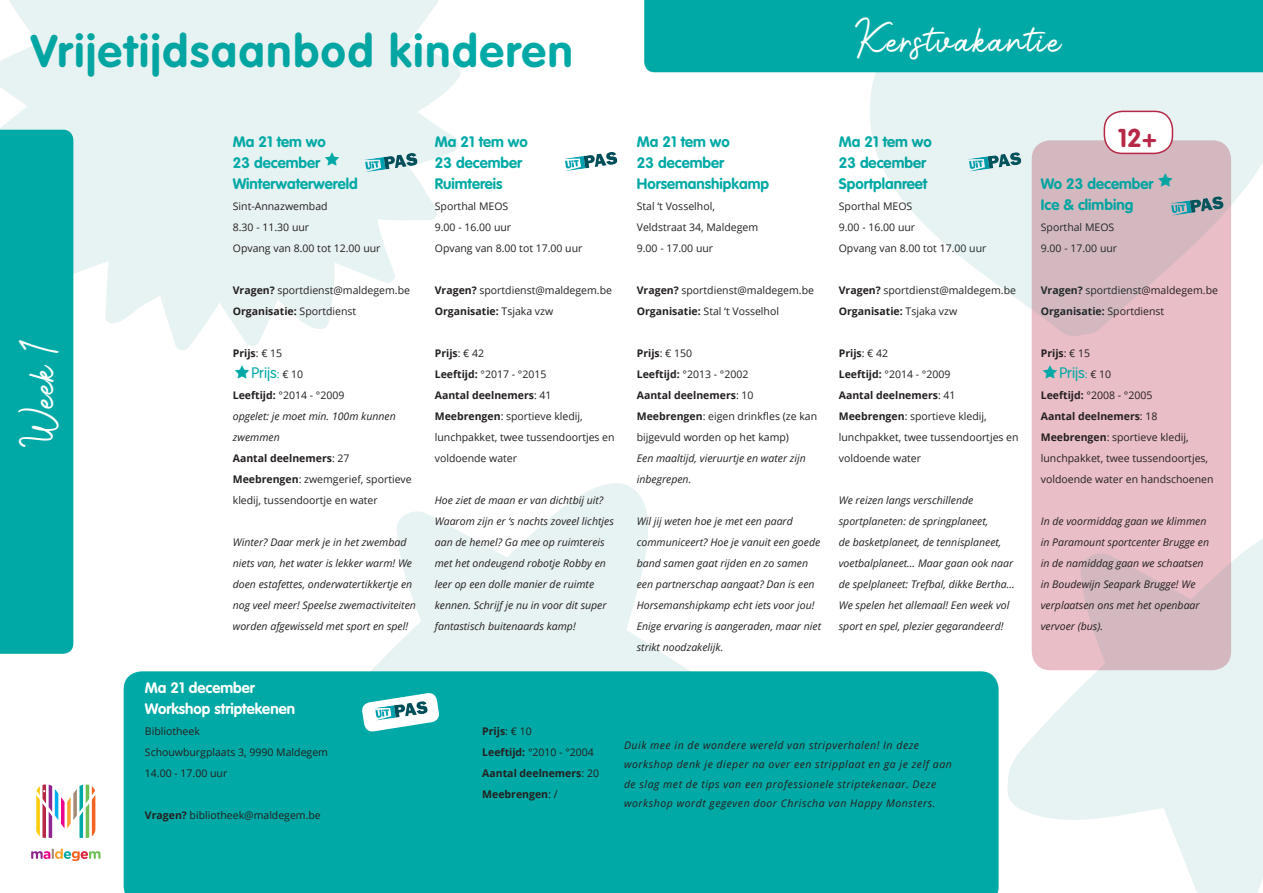
<style>
.page{position:relative;width:1263px;height:893px;background:#fff}
.page>*{position:absolute;margin:0;border:0;box-sizing:border-box;transform-origin:0 0}
.t1{font:700 45px "VAG Rounded Std";letter-spacing:.04em;color:#00a9a5}
.t2{font:700 25.5px "VAG Rounded Std";color:#b62846}
.t3{font:24px "Photoshoot";letter-spacing:.05em;color:#fff}
.t4{font:700 15px/21px "VAG Rounded Std";color:#00a9a5}
.t5{font:700 15px/21px "VAG Rounded Std";color:#fff}
.t6{font:300 15px "VAG Rounded Std";color:#00a9a5}
.t7{font:10.5px/21px "Open Sans";color:#231f20}
.t8{font:italic 10.5px/21px "Open Sans";color:#231f20}
.t9{font:italic 10.5px/19.5px "Open Sans";letter-spacing:.05em;color:#231f20}
.t10{font:700 10.5px/21px "Open Sans";color:#231f20}
.s1{font-weight:700}
.s2{font-weight:400}
.s3{font-family:"Open Sans";font-weight:400;font-size:10.5px}
.s4{font-family:"Open Sans";font-weight:400;font-size:10.5px;color:#231f20}
.s5{font-style:italic}
</style>
<div class="page">
<div style="left:1032px;top:141px;width:198px;height:528px;background:#e9bec7;border-radius:18px"></div>
<svg style="left:0;top:0;width:460px;height:351px;fill:#e7f2f2"></svg>
<svg style="left:371px;top:483px;width:318px;height:188px;fill:#e7f2f2"></svg>
<svg style="left:1007px;top:512px;width:256px;height:381px"></svg>
<svg style="left:36px;top:784px;width:59px;height:54px"></svg>
<svg style="left:31px;top:848px;width:70px;height:13px"></svg>
<div style="left:124px;top:671px;width:875px;height:222px;background:#00a9a5"></div>
<svg style="left:361px;top:692px;width:79px;height:41px"></svg>
<svg style="left:868px;top:72px;width:395px;height:265px"></svg>
<div style="left:644px;top:0;width:619px;height:72px;background:#00a9a5"></div>
<div style="left:0;top:130px;width:73px;height:524px;background:#00a9a5"></div>
<svg style="left:363px;top:153px;width:55px;height:19px"></svg>
<svg style="left:564px;top:152px;width:54px;height:19px"></svg>
<div style="left:1104px;top:111px;width:68px;height:42px;background:#fff;border-radius:18px"></div>
<div style="left:1104px;top:111px;width:69px;height:43px;border:2px solid #b62846;border-radius:18px"></div>
<svg style="left:325px;top:151px;width:14px;height:14px"></svg>
<svg style="left:1158px;top:172px;width:15px;height:14px"></svg>
<h1 class="t1" style="left:31px;top:24px;width:543px">Vrijetijdsaanbod kinderen</h1>
<h3 class="t3" style="left:857px;top:29px;width:206px">Kerstvakantie</h3>
<h3 class="t3" style="left:30px;top:447px;width:111px;rotate:-90deg">Week 1</h3>
<h3 class="t4" style="left:233px;top:132px;width:126px">Ma 21 tem wo<br>23 december<br>Winterwaterwereld</h3>
<p class="t7" style="left:233px;top:195px;width:149px">Sint-Annazwembad<br>8.30 - 11.30 uur<br>Opvang van 8.00 tot 12.00 uur</p>
<p class="t7" style="left:233px;top:279px;width:179px"><span class="s1">Vragen?</span> sportdienst@maldegem.be<br><span class="s1">Organisatie:</span> Sportdienst</p>
<p class="t10" style="left:233px;top:342px;width:51px">Prijs<span class="s2">: € 15</span></p>
<h3 class="t6" style="left:252px;top:364px;width:53px">Prijs<span class="s3">:</span> <span class="s4">€ 10</span></h3>
<p class="t7" style="left:233px;top:384px;width:180px"><span class="s1">Leeftijd:</span> °2014 - °2009<br><span class="s5">opgelet: je moet min. 100m kunnen zwemmen<br></span><span class="s1">Aantal deelnemers</span>: 27<br><span class="s1">Meebrengen</span>: zwemgerief, sportieve kledij, tussendoortje en water</p>
<p class="t8" style="left:233px;top:531px;width:185px">Winter? Daar merk je in het zwembad niets van, het water is lekker warm! We doen estafettes, onderwatertikkertje en nog veel meer! Speelse zwemactiviteiten worden afgewisseld met sport en spel!</p>
<h3 class="t5" style="left:145px;top:678px;width:152px">Ma 21 december<br>Workshop striptekenen</h3>
<p class="t7" style="left:145px;top:720px;width:185px">Bibliotheek<br>Schouwburgplaats 3, 9990 Maldegem<br>14.00 - 17.00 uur</p>
<p class="t7" style="left:145px;top:804px;width:177px"><span class="s1">Vragen?</span> bibliotheek@maldegem.be</p>
<h3 class="t4" style="left:435px;top:132px;width:95px">Ma 21 tem wo<br>23 december<br>Ruimtereis</h3>
<p class="t7" style="left:435px;top:195px;width:149px">Sporthal MEOS<br>9.00 - 16.00 uur<br>Opvang van 8.00 tot 17.00 uur</p>
<p class="t7" style="left:435px;top:279px;width:179px"><span class="s1">Vragen?</span> sportdienst@maldegem.be<br><span class="s1">Organisatie:</span> Tsjaka vzw</p>
<p class="t7" style="left:435px;top:342px;width:181px"><span class="s1">Prijs</span>: € 42<br><span class="s1">Leeftijd:</span> °2017 - °2015<br><span class="s1">Aantal deelnemers</span>: 41<br><span class="s1">Meebrengen</span>: sportieve kledij, lunchpakket, twee tussendoortjes en voldoende water</p>
<p class="t8" style="left:435px;top:489px;width:181px">Hoe ziet de maan er van dichtbij uit?<br>Waarom zijn er ‘s nachts zoveel lichtjes aan de hemel? Ga mee op ruimtereis met het ondeugend robotje Robby en leer op een dolle manier de ruimte kennen. Schrijf je nu in voor dit super fantastisch buitenaards kamp!</p>
<h3 class="t4" style="left:637px;top:132px;width:134px">Ma 21 tem wo<br>23 december<br>Horsemanshipkamp</h3>
<p class="t7" style="left:637px;top:195px;width:123px">Stal ‘t Vosselhol,<br>Veldstraat 34, Maldegem<br>9.00 - 17.00 uur</p>
<p class="t7" style="left:637px;top:279px;width:179px"><span class="s1">Vragen?</span> sportdienst@maldegem.be<br><span class="s1">Organisatie:</span> Stal ‘t Vosselhol</p>
<p class="t7" style="left:637px;top:342px;width:182px"><span class="s1">Prijs</span>: € 150<br><span class="s1">Leeftijd:</span> °2013 - °2002<br><span class="s1">Aantal deelnemers</span>: 10<br><span class="s1">Meebrengen</span>: eigen drinkfles (ze kan bijgevuld worden op het kamp)</p>
<p class="t8" style="left:637px;top:447px;width:171px">Een maaltijd, vieruurtje en water zijn inbegrepen.</p>
<p class="t8" style="left:637px;top:510px;width:186px">Wil jij weten hoe je met een paard communiceert? Hoe je vanuit een goede band samen gaat rijden en zo samen een partnerschap aangaat? Dan is een Horsemanshipkamp echt iets voor jou!<br>Enige ervaring is aangeraden, maar niet strikt noodzakelijk.</p>
<h3 class="t4" style="left:839px;top:132px;width:95px">Ma 21 tem wo<br>23 december<br>Sportplanreet</h3>
<p class="t7" style="left:839px;top:195px;width:149px">Sporthal MEOS<br>9.00 - 16.00 uur<br>Opvang van 8.00 tot 17.00 uur</p>
<p class="t7" style="left:839px;top:279px;width:179px"><span class="s1">Vragen?</span> sportdienst@maldegem.be<br><span class="s1">Organisatie:</span> Tsjaka vzw</p>
<p class="t7" style="left:839px;top:342px;width:181px"><span class="s1">Prijs</span>: € 42<br><span class="s1">Leeftijd:</span> °2014 - °2009<br><span class="s1">Aantal deelnemers</span>: 41<br><span class="s1">Meebrengen</span>: sportieve kledij, lunchpakket, twee tussendoortjes en voldoende water</p>
<p class="t8" style="left:839px;top:489px;width:177px">We reizen langs verschillende sportplaneten: de springplaneet,<br>de basketplaneet, de tennisplaneet, voetbalplaneet… Maar gaan ook naar de spelplaneet: Trefbal, dikke Bertha… We spelen het allemaal! Een week vol sport en spel, plezier gegarandeerd!</p>
<p class="t10" style="left:482px;top:720px;width:118px">Prijs<span class="s2">: € 10<br></span>Leeftijd: <span class="s2">°2010 - °2004<br></span>Aantal deelnemers<span class="s2">: 20<br></span>Meebrengen<span class="s2">: /</span></p>
<p class="t9" style="left:624px;top:735px;width:329px">Duik mee in de wondere wereld van stripverhalen! In deze workshop denk je dieper na over een stripplaat en ga je zelf aan de slag met de tips van een professionele striptekenaar. Deze workshop wordt gegeven door Chrischa van Happy Monsters.</p>
<h2 class="t2" style="left:1118px;top:123px;width:41px">12+</h2>
<h3 class="t4" style="left:1041px;top:174px;width:114px">Wo 23 december<br>Ice &amp; climbing</h3>
<p class="t7" style="left:1041px;top:216px;width:78px">Sporthal MEOS<br>9.00 - 17.00 uur</p>
<p class="t7" style="left:1041px;top:279px;width:179px"><span class="s1">Vragen?</span> sportdienst@maldegem.be<br><span class="s1">Organisatie:</span> Sportdienst</p>
<p class="t10" style="left:1041px;top:342px;width:51px">Prijs<span class="s2">: € 15</span></p>
<h3 class="t6" style="left:1059px;top:364px;width:53px">Prijs<span class="s3">:</span> <span class="s4">€ 10</span></h3>
<p class="t7" style="left:1041px;top:384px;width:174px"><span class="s1">Leeftijd:</span> °2008 - °2005<br><span class="s1">Aantal deelnemers</span>: 18<br><span class="s1">Meebrengen</span>: sportieve kledij, lunchpakket, twee tussendoortjes, voldoende water en handschoenen</p>
<p class="t8" style="left:1041px;top:510px;width:170px">In de voormiddag gaan we klimmen in Paramount sportcenter Brugge en in de namiddag gaan we schaatsen in Boudewijn Seapark Brugge! We verplaatsen ons met het openbaar vervoer (bus).</p>
</div>
